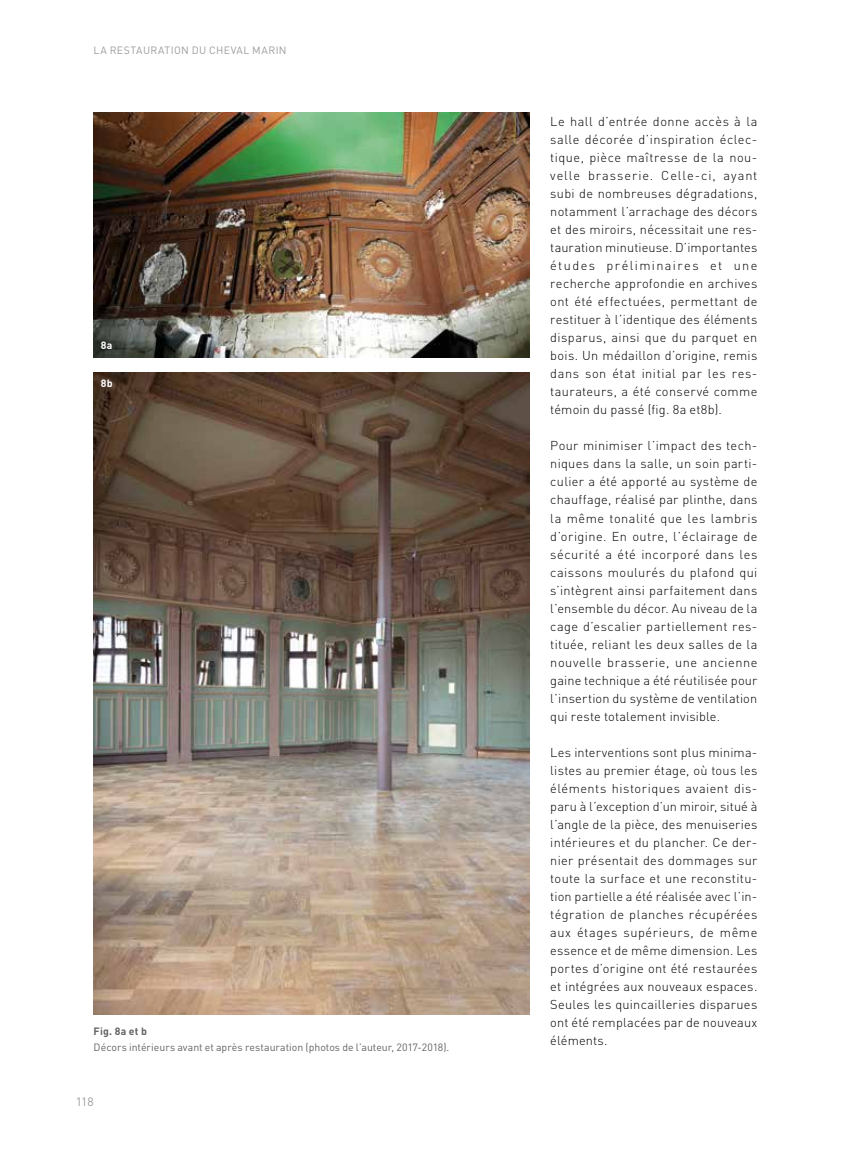
<style>
.page{position:relative;width:851px;height:1149px;background:#fff}
.page>*{position:absolute;margin:0;border:0;box-sizing:border-box;transform-origin:0 0}
.t1{font:300 12.75px/18px "DINOT";letter-spacing:.015em;color:#000;text-align:justify}
.t2{font:12px "DINOT";color:#9d9d9c}
.t3{font:10.5px "DINOT";letter-spacing:.005em;color:#646363}
.t4{font:10.5px "DINOT";letter-spacing:.04em;color:#9d9d9c}
.t5{font:700 10.5px "DINOT";letter-spacing:.025em;color:#646363}
.t6{font:700 10.5px "DINOT";color:#fff}
</style>
<div class="page">
<img style="left:94px;top:112px;width:435px;height:245px">
<img style="left:94px;top:372px;width:435px;height:642px">
<p class="t4" style="left:94px;top:44px;width:145px">La restauration du Cheval</p>
<p class="t4" style="left:252px;top:44px;width:36px">Marin</p>
<p class="t6" style="left:101px;top:338px;width:13px">8a</p>
<p class="t6" style="left:101px;top:376px;width:13px">8b</p>
<p class="t5" style="left:94px;top:1024px;width:55px">Fig. 8a et b</p>
<p class="t3" style="left:94px;top:1040px;width:357px">Décors intérieurs avant et après restauration (photos de l’auteur, 2017-2018).</p>
<p class="t2" style="left:76px;top:1094px;width:19px">118</p>
<p class="t1" style="left:550px;top:112px;width:208px">Le hall d’entrée donne accès à la salle décorée d’inspiration éclec&shy;tique, pièce maîtresse de la nou&shy;velle brasserie. Celle-ci, ayant subi de nombreuses dégradations, notamment l’arrachage des décors et des miroirs, nécessitait une res&shy;tauration minutieuse. D’importantes études préliminaires et une recherche approfondie en archives ont été effectuées, permettant de restituer à l’identique des éléments disparus, ainsi que du parquet en bois. Un médaillon d’origine, remis dans son état initial par les res&shy;taurateurs, a été conservé comme témoin du passé (fig. 8a et8b).</p>
<p class="t1" style="left:550px;top:436px;width:208px">Pour minimiser l’impact des tech&shy;niques dans la salle, un soin parti&shy;culier a été apporté au système de chauffage, réalisé par plinthe, dans la même tonalité que les lambris d’origine. En outre, l’éclairage de sécurité a été incorporé dans les caissons moulurés du plafond qui s’intègrent ainsi parfaitement dans l’ensemble du décor. Au niveau de la cage d’escalier partiellement res&shy;tituée, reliant les deux salles de la nouvelle brasserie, une ancienne gaine technique a été réutilisée pour l’insertion du système de ventilation qui reste totalement invisible.</p>
<p class="t1" style="left:550px;top:742px;width:208px">Les interventions sont plus minima&shy;listes au premier étage, où tous les éléments historiques avaient dis&shy;paru à l’exception d’un miroir, situé à l’angle de la pièce, des menuiseries intérieures et du plancher. Ce der&shy;nier présentait des dommages sur toute la surface et une reconstitu&shy;tion partielle a été réalisée avec l’in&shy;tégration de planches récupérées aux étages supérieurs, de même essence et de même dimension. Les portes d’origine ont été restaurées et intégrées aux nouveaux espaces.<br>Seules les quincailleries disparues ont été remplacées par de nouveaux éléments.</p>
</div>
